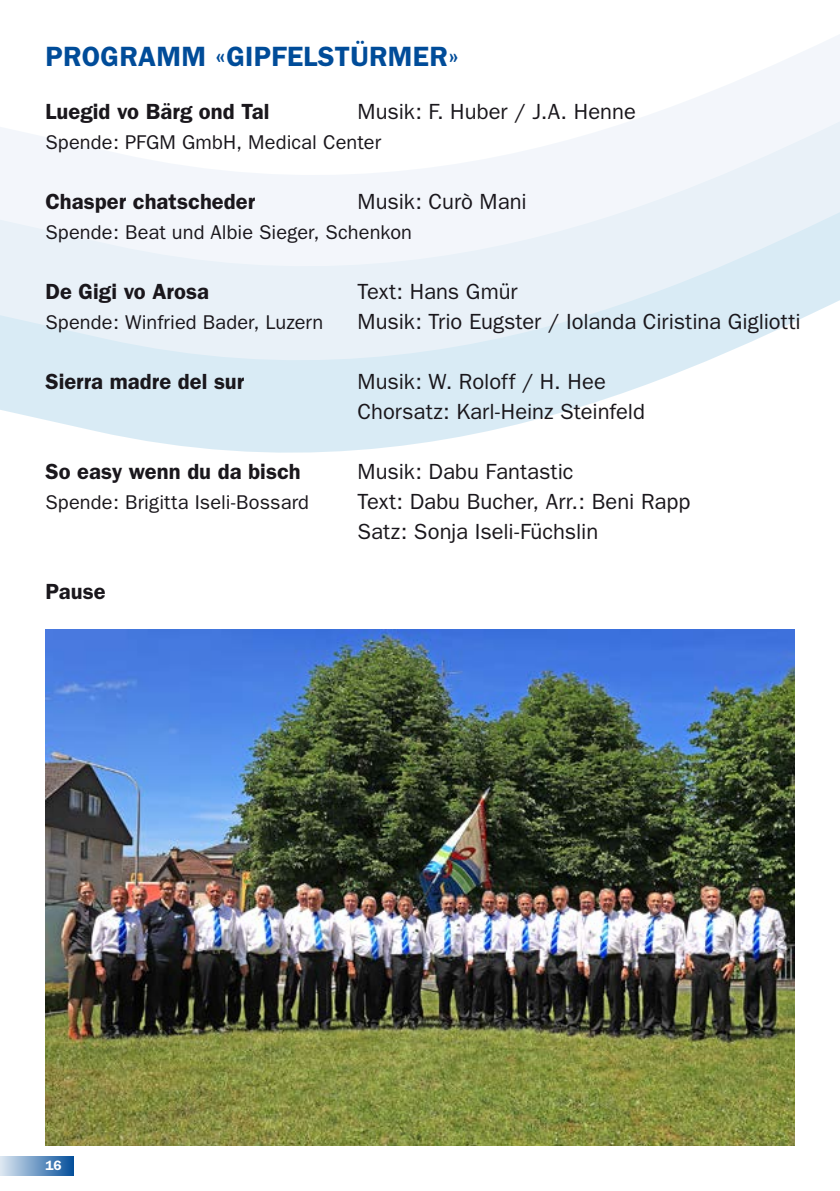
<style>
.page{position:relative;width:840px;height:1191px;background:#fff}
.page>*{position:absolute;margin:0;border:0;box-sizing:border-box;transform-origin:0 0}
.t1{font:600 28px "Franklin Gothic";letter-spacing:.01em;color:#004c99}
.t2{font:22px/30px "Franklin Gothic";color:#1a171c}
.t3{font:600 22px "Franklin Gothic";color:#1a171c}
.t4{font:20px "Franklin Gothic";letter-spacing:.005em;color:#1a171c}
.t5{font:600 13.6px "Franklin Gothic";color:#fff}
</style>
<div class="page">
<svg style="left:52px;top:421px;width:477px;height:32px;fill:#d9ebf5"></svg>
<svg style="left:0;top:35px;width:839px;height:386px"></svg>
<div style="left:0;top:1157px;width:74px;height:18px;background:linear-gradient(to right,#dee8f2,#07519b)"></div>
<img style="left:45px;top:629px;width:749px;height:516px">
<p class="t1" style="left:45px;top:40px;width:415px">PROGRAMM «GIPFELSTÜRMER»</p>
<p class="t3" style="left:45px;top:98px;width:225px">Luegid vo Bärg ond Tal</p>
<p class="t2" style="left:357px;top:96px;width:280px">Musik: F. Huber / J.A. Henne</p>
<p class="t4" style="left:45px;top:130px;width:337px">Spende: PFGM GmbH, Medical Center</p>
<p class="t3" style="left:45px;top:188px;width:211px">Chasper chatscheder</p>
<p class="t2" style="left:357px;top:186px;width:171px">Musik: Curò Mani</p>
<p class="t4" style="left:45px;top:220px;width:368px">Spende: Beat und Albie Sieger, Schenkon</p>
<p class="t3" style="left:45px;top:278px;width:165px">De Gigi vo Arosa</p>
<p class="t2" style="left:357px;top:276px;width:161px">Text: Hans Gmür</p>
<p class="t4" style="left:45px;top:310px;width:279px">Spende: Winfried Bader, Luzern</p>
<p class="t2" style="left:357px;top:306px;width:444px">Musik: Trio Eugster / Iolanda Ciristina Gigliotti</p>
<p class="t3" style="left:45px;top:368px;width:200px">Sierra madre del sur</p>
<p class="t2" style="left:357px;top:366px;width:289px">Musik: W. Roloff / H. Hee<br>Chorsatz: Karl-Heinz Steinfeld</p>
<p class="t3" style="left:45px;top:458px;width:257px">So easy wenn du da bisch</p>
<p class="t2" style="left:357px;top:456px;width:217px">Musik: Dabu Fantastic</p>
<p class="t4" style="left:45px;top:490px;width:265px">Spende: Brigitta Iseli-Bossard</p>
<p class="t2" style="left:357px;top:486px;width:334px">Text: Dabu Bucher, Arr.: Beni Rapp<br>Satz: Sonja Iseli-Füchslin</p>
<p class="t3" style="left:45px;top:578px;width:62px">Pause</p>
<p class="t5" style="left:45px;top:1157px;width:18px">16</p>
</div>
